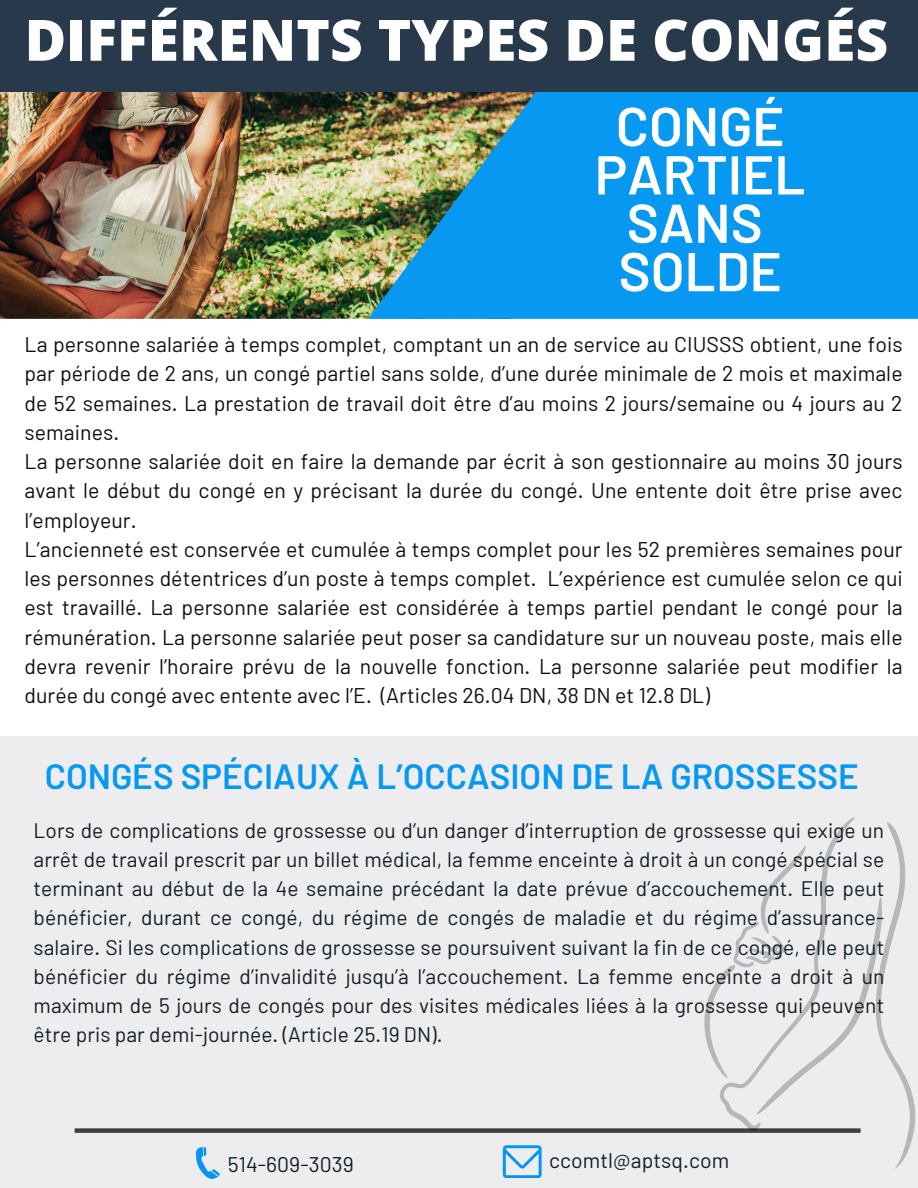
<style>
.page{position:relative;width:918px;height:1188px;background:#fff}
.page>*{position:absolute;margin:0;border:0;box-sizing:border-box;transform-origin:0 0}
.t1{font:800 57px "Open Sans";color:#fff}
.t2{font:600 54.6px/48.3px "Barlow";color:#fff;text-align:center}
.t3{font:600 34.95px "Barlow";color:#0798f1}
.t4{font:21.3px/29.2px "Barlow";letter-spacing:.005em;color:#100f0d;text-align:justify}
.t5{font:21.15px "Barlow";letter-spacing:.005em;color:#101f24}
.t6{font:21px/29.2px "Barlow";letter-spacing:.005em;color:#101f24;text-align:justify}
</style>
<div class="page">
<img style="left:0;top:92px;width:368px;height:227px">
<svg style="left:368px;top:92px;width:550px;height:227px;fill:#0798f1"></svg>
<div style="left:0;top:0;width:918px;height:92px;background:#28394b"></div>
<div style="left:0;top:736px;width:918px;height:452px;background:#ededef"></div>
<div style="left:75px;top:1128px;width:786px;height:5px;background:#423e3a"></div>
<svg style="left:196px;top:1147px;width:23px;height:32px"></svg>
<svg style="left:503px;top:1145px;width:38px;height:33px"></svg>
<svg style="left:700px;top:817px;width:216px;height:352px"></svg>
<h2 class="t1" style="left:25px;top:0;width:865px">DIFFÉRENTS TYPES DE CONGÉS</h2>
<p class="t2" style="left:595px;top:100px;width:212px">CONGÉ<br>PARTIEL<br>SANS<br>SOLDE</p>
<p class="t4" style="left:25px;top:329px;width:880px">La personne salariée à temps complet, comptant un an de service au CIUSSS obtient, une fois par période de 2 ans, un congé partiel sans solde, d’une durée minimale de 2 mois et maximale de 52 semaines. La prestation de travail doit être d’au moins 2 jours/semaine ou 4 jours au 2 semaines.</p>
<p class="t4" style="left:25px;top:446px;width:880px">La personne salariée doit en faire la demande par écrit à son gestionnaire au moins 30 jours avant le début du congé en y précisant la durée du congé. Une entente doit être prise avec l’employeur.</p>
<p class="t4" style="left:25px;top:534px;width:880px">L’ancienneté est conservée et cumulée à temps complet pour les 52 premières semaines pour les personnes détentrices d’un poste à temps complet. L’expérience est cumulée selon ce qui est travaillé. La personne salariée est considérée à temps partiel pendant le congé pour la rémunération. La personne salariée peut poser sa candidature sur un nouveau poste, mais elle devra revenir l’horaire prévu de la nouvelle fonction. La personne salariée peut modifier la durée du congé avec entente avec l’E. (Articles 26.04 DN, 38 DN et 12.8 DL)</p>
<p class="t3" style="left:45px;top:755px;width:816px">CONGÉS SPÉCIAUX À L’OCCASION DE LA GROSSESSE</p>
<p class="t6" style="left:34px;top:815px;width:852px">Lors de complications de grossesse ou d’un danger d’interruption de grossesse qui exige un arrêt de travail prescrit par un billet médical, la femme enceinte à droit à un congé spécial se terminant au début de la 4e semaine précédant la date prévue d’accouchement. Elle peut bénéficier, durant ce congé, du régime de congés de maladie et du régime d’assurance&shy;salaire. Si les complications de grossesse se poursuivent suivant la fin de ce congé, elle peut bénéficier du régime d’invalidité jusqu’à l’accouchement. La femme enceinte a droit à un maximum de 5 jours de congés pour des visites médicales liées à la grossesse qui peuvent être pris par demi-journée. (Article 25.19 DN).</p>
<p class="t5" style="left:228px;top:1151px;width:128px">514-609-3039</p>
<h1 class="t5" style="left:549px;top:1147px;width:182px">ccomtl@aptsq.com</h1>
</div>
